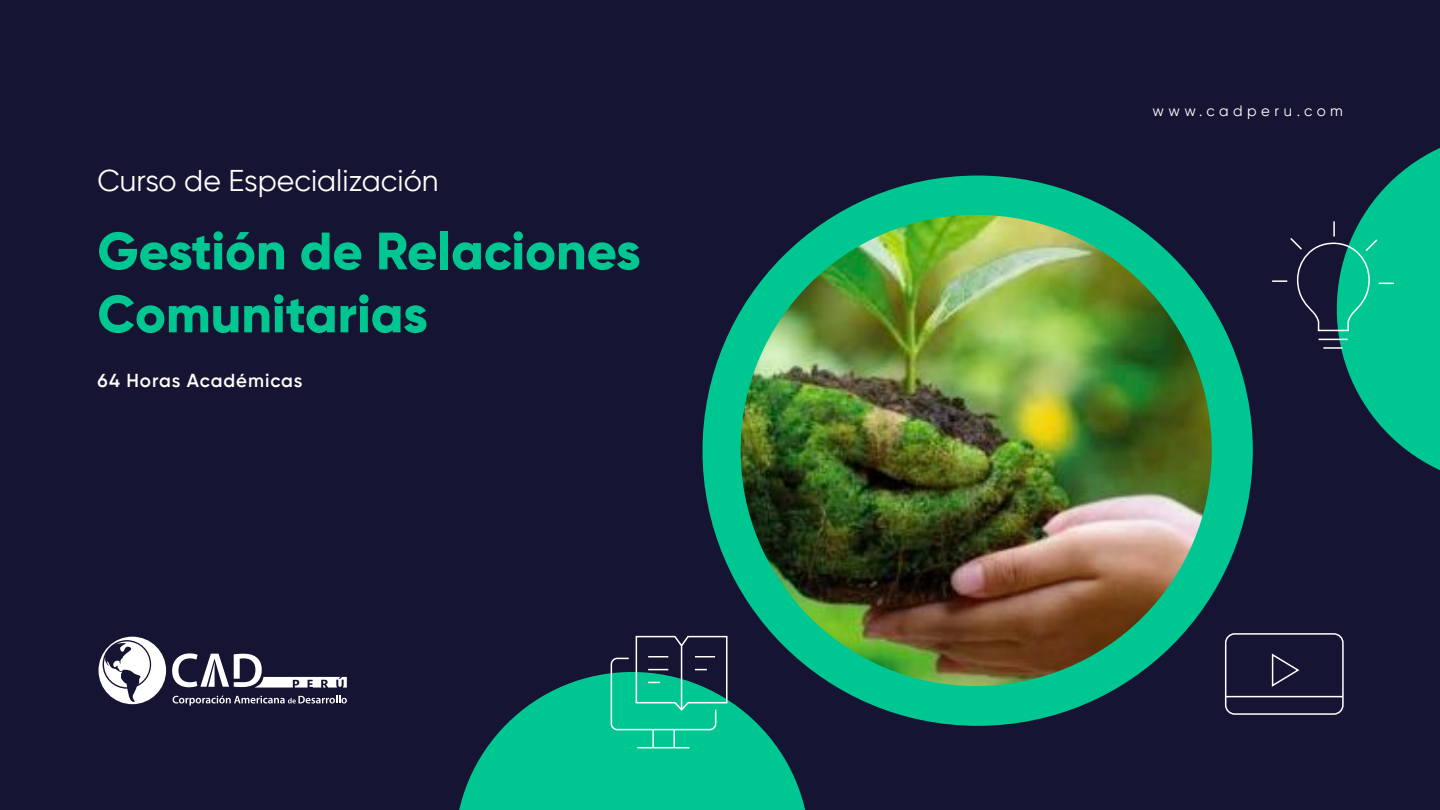
<style>
.page{position:relative;width:1440px;height:810px;background:#161433}
.page>*{position:absolute;margin:0;border:0;box-sizing:border-box;transform-origin:0 0}
.t1{font:800 52.5px/63px "Gilroy";color:#00c791}
.t2{font:30px "Gilroy";color:#fff}
.t3{font:600 18.75px "Gilroy";letter-spacing:.05em;color:#fff}
.t4{font:15px "Gilroy";letter-spacing:.3em;color:#fff}
</style>
<div class="page">
<svg style="left:173px;top:695px;width:174px;height:11px"></svg>
<svg style="left:172px;top:653px;width:175px;height:35px"></svg>
<svg style="left:99px;top:637px;width:67px;height:67px"></svg>
<div style="left:703px;top:176px;width:550px;height:550px;background:#00c791;border-radius:50%"></div>
<svg style="left:459px;top:673px;width:346px;height:137px;fill:#00c791"></svg>
<svg style="left:1272px;top:148px;width:168px;height:322px"></svg>
<div style="left:1225px;top:633px;width:119px;height:82px;border:2px solid #fff;border-radius:9px"></div>
<svg style="left:1271px;top:653px;width:29px;height:34px"></svg>
<hr style="left:1226px;top:696px;width:117px;height:1px;background:#fff">
<svg style="left:610px;top:635px;width:118px;height:113px"></svg>
<hr style="left:681px;top:646px;width:1px;height:64px;background:#fff">
<img style="left:741px;top:215px;width:471px;height:471px;border-radius:236px">
<p class="t2" style="left:97px;top:162px;width:343px">Curso de Especialización</p>
<p class="t1" style="left:97px;top:219px;width:545px">Gestión de Relaciones<br>Comunitarias</p>
<p class="t3" style="left:97px;top:369px;width:207px">64 Horas Académicas</p>
<p class="t4" style="left:1152px;top:101px;width:192px">www.cadperu.com</p>
</div>
